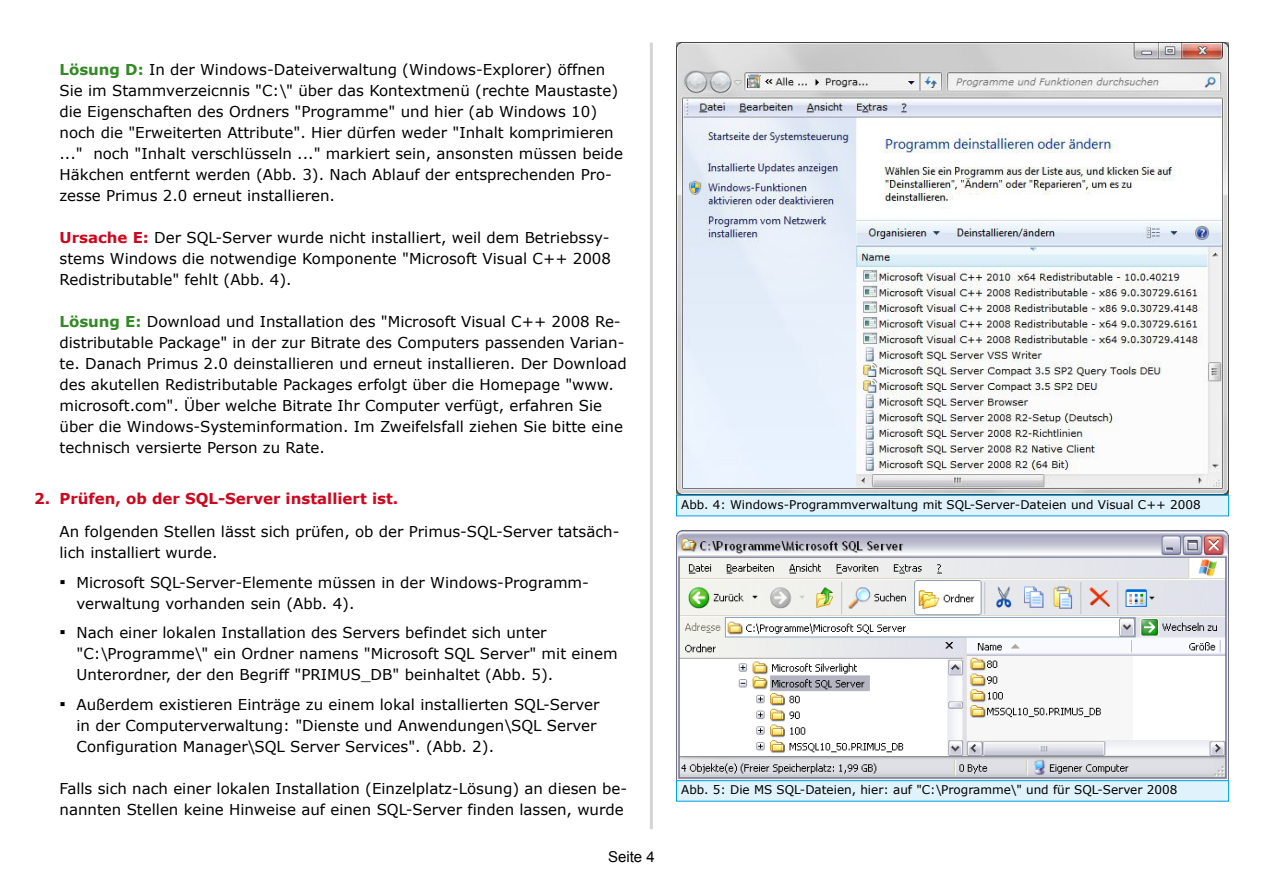
<style>
.page{position:relative;width:1263px;height:893px;background:#fff}
.page>*{position:absolute;margin:0;border:0;box-sizing:border-box;transform-origin:0 0}
.t1{font:15px/21px "Verdana";color:#000}
.t2{font:700 15px "Verdana";color:#cd071e}
.t3{font:15px "Arial";color:#000}
.t4{font:12px "Verdana";color:#000}
.s1{font-weight:700;color:#328925}
.s2{font-weight:700;color:#cd071e}
.s3{font-size:18px}
</style>
<div class="page">
<hr style="left:650px;top:43px;width:3px;height:786px;background:#d5d5d5">
<img style="left:676px;top:531px;width:553px;height:249px">
<div style="left:676px;top:781px;width:552px;height:20px;background:#e0f2fb"></div>
<div style="left:676px;top:780px;width:553px;height:21px;border:1px solid #009ee0"></div>
<img style="left:676px;top:43px;width:553px;height:452px">
<div style="left:676px;top:495px;width:552px;height:21px;background:#e0f2fb"></div>
<div style="left:676px;top:495px;width:553px;height:21px;border:1px solid #009ee0"></div>
<p class="t1" style="left:60px;top:59px;width:565px"><span class="s1">Lösung D:</span> In der Windows-Dateiverwaltung (Windows-Explorer) öffnen Sie im Stammverzeicnnis "C:\" über das Kontextmenü (rechte Maustaste) die Eigenschaften des Ordners "Programme" und hier (ab Windows 10) noch die "Erweiterten Attribute". Hier dürfen weder "Inhalt komprimieren ..." noch "Inhalt verschlüsseln ..." markiert sein, ansonsten müssen beide Häkchen entfernt werden (Abb. 3). Nach Ablauf der entsprechenden Pro&shy;zesse Primus 2.0 erneut installieren.</p>
<p class="t1" style="left:60px;top:227px;width:553px;text-align:justify"><span class="s2">Ursache E:</span> Der SQL-Server wurde nicht installiert, weil dem Betriebssy&shy;stems Windows die notwendige Komponente "Microsoft Visual C++ 2008<br>Redistributable" fehlt (Abb. 4).</p>
<p class="t1" style="left:60px;top:311px;width:569px"><span class="s1">Lösung E:</span> Download und Installation des "Microsoft Visual C++ 2008 Re&shy;distributable Package" in der zur Bitrate des Computers passenden Varian&shy;te. Danach Primus 2.0 deinstallieren und erneut installieren. Der Download des akutellen Redistributable Packages erfolgt über die Homepage "www. microsoft.com". Über welche Bitrate Ihr Computer verfügt, erfahren Sie über die Windows-Systeminformation. Im Zweifelsfall ziehen Sie bitte eine technisch versierte Person zu Rate.</p>
<p class="t2" style="left:34px;top:487px;width:366px">2. Prüfen, ob der SQL-Server installiert ist.</p>
<p class="t1" style="left:60px;top:521px;width:561px">An folgenden Stellen lässt sich prüfen, ob der Primus-SQL-Server tatsäch&shy;lich installiert wurde.</p>
<p class="t1" style="left:77px;top:572px;width:514px;text-indent:-17px"><span class="s3">▪</span> Microsoft SQL-Server-Elemente müssen in der Windows-Programm&shy;verwaltung vorhanden sein (Abb. 4).</p>
<p class="t1" style="left:77px;top:622px;width:543px;text-indent:-17px"><span class="s3">▪</span> Nach einer lokalen Installation des Servers befindet sich unter "C:\Programme\" ein Ordner namens "Microsoft SQL Server" mit einem<br>Unterordner, der den Begriff "PRIMUS_DB" beinhaltet (Abb. 5).</p>
<p class="t1" style="left:77px;top:694px;width:524px;text-indent:-17px"><span class="s3">▪</span> Außerdem existieren Einträge zu einem lokal installierten SQL-Server in der Computerverwaltung: "Dienste und Anwendungen\SQL Server<br>Configuration Manager\SQL Server Services". (Abb. 2).</p>
<p class="t1" style="left:60px;top:778px;width:569px">Falls sich nach einer lokalen Installation (Einzelplatz-Lösung) an diesen be&shy;nannten Stellen keine Hinweise auf einen SQL-Server finden lassen, wurde</p>
<p class="t4" style="left:681px;top:781px;width:498px">Abb. 5: Die MS SQL-Dateien, hier: auf "C:\Programme\" und für SQL-Server 2008</p>
<p class="t4" style="left:681px;top:497px;width:521px">Abb. 4: Windows-Programmverwaltung mit SQL-Server-Dateien und Visual C++ 2008</p>
<p class="t3" style="left:608px;top:847px;width:48px">Seite 4</p>
</div>
